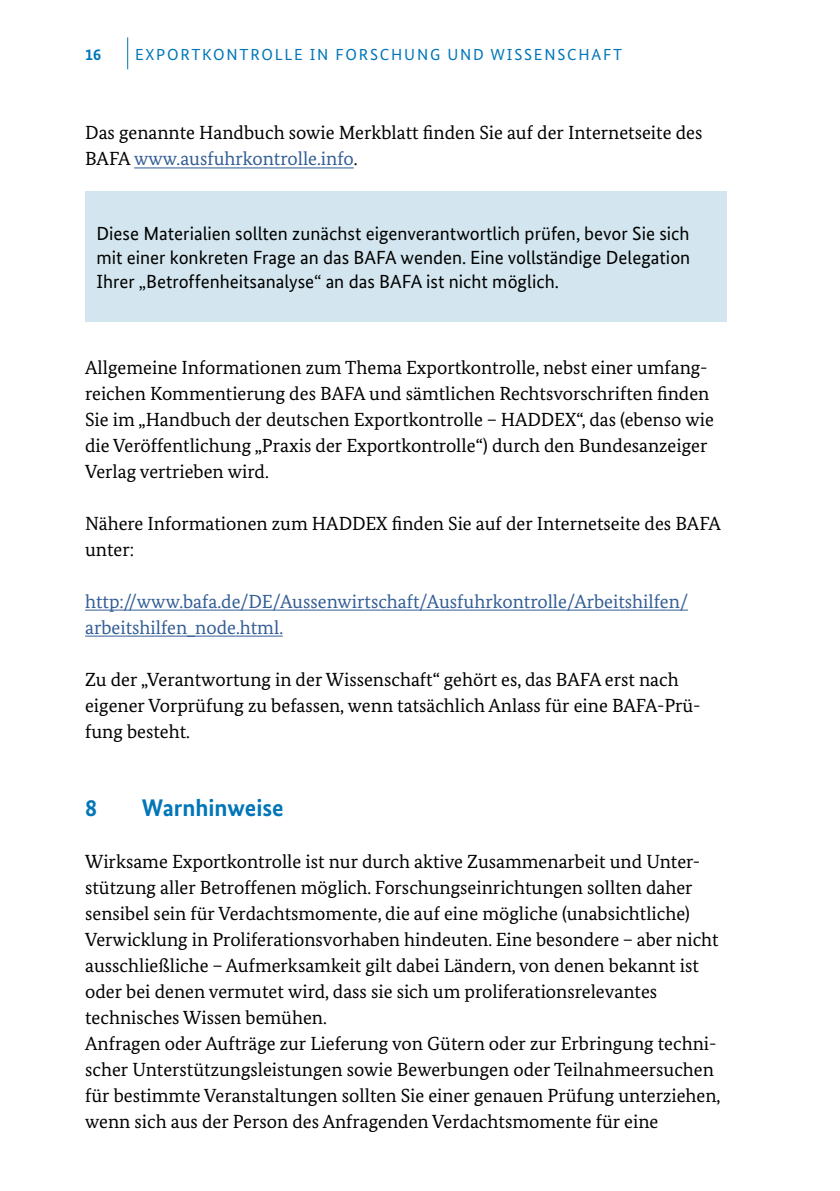
<style>
.page{position:relative;width:840px;height:1191px;background:#fff}
.page>*{position:absolute;margin:0;border:0;box-sizing:border-box;transform-origin:0 0}
.t1{font:700 24px "Bundes Sans";color:#0076b8}
.t2{font:19px/26px "Bundes Serif";color:#000}
.t3{font:19px/24px "Bundes Sans";color:#000;text-align:justify}
.t4{font:19px/26px "Bundes Serif";color:#325d95}
.t5{font:16px "Bundes Sans";letter-spacing:.11em;color:#0076b8}
.t6{font:700 16px "Bundes Sans";color:#0076b8}
.s1{color:#325d95}
</style>
<div class="page">
<hr style="left:127px;top:37px;width:1px;height:32px;background:#0076b8">
<hr style="left:134px;top:167px;width:219px;height:1px;background:#325d95">
<hr style="left:85px;top:609px;width:602px;height:1px;background:#325d95">
<hr style="left:85px;top:635px;width:197px;height:1px;background:#325d95">
<div style="left:85px;top:191px;width:641px;height:130px;background:#d3e6ef"></div>
<p class="t6" style="left:85px;top:44px;width:17px">16</p>
<p class="t5" style="left:135px;top:44px;width:488px">EXPORTKONTROLLE IN FORSCHUNG UND WISSENSCHAFT</p>
<p class="t2" style="left:85px;top:120px;width:618px">Das genannte Handbuch sowie Merkblatt finden Sie auf der Internetseite des<br>BAFA <span class="s1">www.ausfuhrkontrolle.info</span>.</p>
<p class="t3" style="left:96px;top:221px;width:595px">Diese Materialien sollten zunächst eigenverantwortlich prüfen, bevor Sie sich mit einer konkreten Frage an das BAFA wenden. Eine vollständige Delegation Ihrer „Betroffenheitsanalyse“ an das BAFA ist nicht möglich.</p>
<p class="t2" style="left:85px;top:354px;width:630px">Allgemeine Informationen zum Thema Exportkontrolle, nebst einer umfang&shy;reichen Kommentierung des BAFA und sämtlichen Rechtsvorschriften finden Sie im „Handbuch der deutschen Exportkontrolle – HADDEX“, das (ebenso wie die Veröffentlichung „Praxis der Exportkontrolle“) durch den Bundesanzeiger Verlag vertrieben wird.</p>
<p class="t2" style="left:85px;top:510px;width:637px">Nähere Informationen zum HADDEX finden Sie auf der Internetseite des BAFA unter:</p>
<p class="t4" style="left:85px;top:588px;width:604px">http://www.bafa.de/DE/Aussenwirtschaft/Ausfuhrkontrolle/Arbeitshilfen/ arbeitshilfen_node.html.</p>
<p class="t2" style="left:85px;top:666px;width:616px">Zu der „Verantwortung in der Wissenschaft“ gehört es, das BAFA erst nach eigener Vorprüfung zu befassen, wenn tatsächlich Anlass für eine BAFA-Prü&shy;fung besteht.</p>
<p class="t1" style="left:85px;top:793px;width:13px">8</p>
<p class="t1" style="left:142px;top:793px;width:143px">Warnhinweise</p>
<p class="t2" style="left:85px;top:848px;width:636px">Wirksame Exportkontrolle ist nur durch aktive Zusammenarbeit und Unter&shy;stützung aller Betroffenen möglich. Forschungseinrichtungen sollten daher sensibel sein für Verdachtsmomente, die auf eine mögliche (unabsichtliche)<br>Verwicklung in Proliferationsvorhaben hindeuten. Eine besondere – aber nicht ausschließliche – Aufmerksamkeit gilt dabei Ländern, von denen bekannt ist oder bei denen vermutet wird, dass sie sich um proliferationsrelevantes technisches Wissen bemühen.<br>Anfragen oder Aufträge zur Lieferung von Gütern oder zur Erbringung techni&shy;scher Unterstützungsleistungen sowie Bewerbungen oder Teilnahmeersuchen für bestimmte Veranstaltungen sollten Sie einer genauen Prüfung unterziehen, wenn sich aus der Person des Anfragenden Verdachtsmomente für eine</p>
</div>
